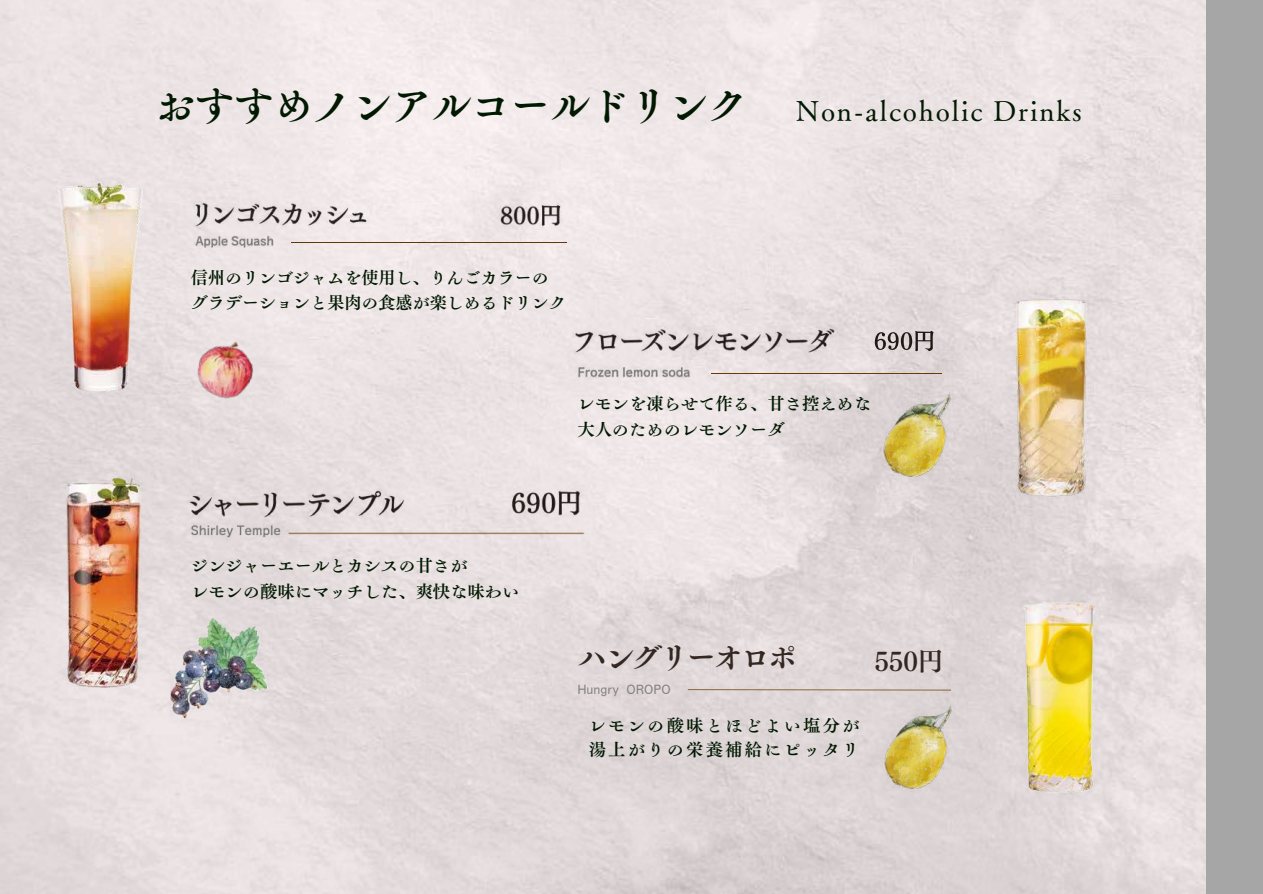
<style>
.page{position:relative;width:1263px;height:894px;background:#fff}
.page>*{position:absolute;margin:0;border:0;box-sizing:border-box;transform-origin:0 0}
.t1{font:41.85px "Canva Tsuku A Old Min Pr 6 N B";letter-spacing:-.055em;color:#011901}
.t2{font:31.2px "Canva Tsuku A Old Min Pr 6 N B";letter-spacing:-.135em;color:#342620}
.t3{font:28.05px "Canva Tsuku A Old Min Pr 6 N R";letter-spacing:.06em;color:#011901}
.t4{font:25.5px "Canva Tsuku B Min Pr 6 N B";color:#342620}
.t5{font:17.25px/25.8px "Canva Tsuku B Min Pr 6 N B";color:#011901}
.t6{font:17.25px/24.8px "Canva Tsuku B Min Pr 6 N B";letter-spacing:.13em;color:#011901}
.t7{font:17.1px/24.8px "Canva Tsuku B Min Pr 6 N B";color:#011901}
.t8{font:12.3px "Motoya Gothic Std W3";color:#868383}
</style>
<div class="page">
<div style="left:0;top:0;width:1263px;height:893px;background:linear-gradient(to bottom,#f0e7e8,#e0d7d8)"></div>
<div style="left:1206px;top:0;width:57px;height:893px;background:#a6a6a6"></div>
<hr style="left:712px;top:373px;width:230px;height:1px;background:#6a3906">
<svg style="left:875px;top:331px;width:59px;height:20px"></svg>
<img style="left:961px;top:238px;width:180px;height:270px">
<img style="left:567px;top:320px;width:275px;height:69px">
<img style="left:792px;top:392px;width:169px;height:89px">
<img style="left:199px;top:195px;width:368px;height:63px">
<img style="left:199px;top:334px;width:60px;height:74px">
<img style="left:8px;top:127px;width:191px;height:572px">
<img style="left:164px;top:612px;width:108px;height:111px">
<img style="left:180px;top:482px;width:413px;height:63px">
<hr style="left:291px;top:242px;width:276px;height:1px;background:#623609">
<img style="left:961px;top:542px;width:197px;height:295px">
<svg style="left:687px;top:688px;width:265px;height:3px"></svg>
<img style="left:793px;top:704px;width:169px;height:88px">
<h1 class="t1" style="left:154px;top:84px;width:597px">おすすめノンアルコールドリンク</h1>
<h3 class="t3" style="left:796px;top:96px;width:287px">Non-alcoholic Drinks</h3>
<p class="t7" style="left:191px;top:265px;width:377px">信州のリンゴジャムを使用し、りんごカラーのグラデーションと果肉の食感が楽しめるドリンク</p>
<p class="t5" style="left:191px;top:552px;width:330px">ジンジャーエールとカシスの甘さが<br>レモンの酸味にマッチした、爽快な味わい</p>
<p class="t5" style="left:577px;top:390px;width:295px">レモンを凍らせて作る、甘さ控えめな大人のためのレモンソーダ</p>
<h2 class="t2" style="left:577px;top:641px;width:223px">ハングリーオロポ</h2>
<p class="t8" style="left:577px;top:683px;width:95px">Hungry OROPO</p>
<p class="t6" style="left:589px;top:712px;width:272px">レモンの酸味とほどよい塩分が湯上がりの栄養補給にピッタリ</p>
<h3 class="t4" style="left:874px;top:648px;width:71px">550円</h3>
</div>
